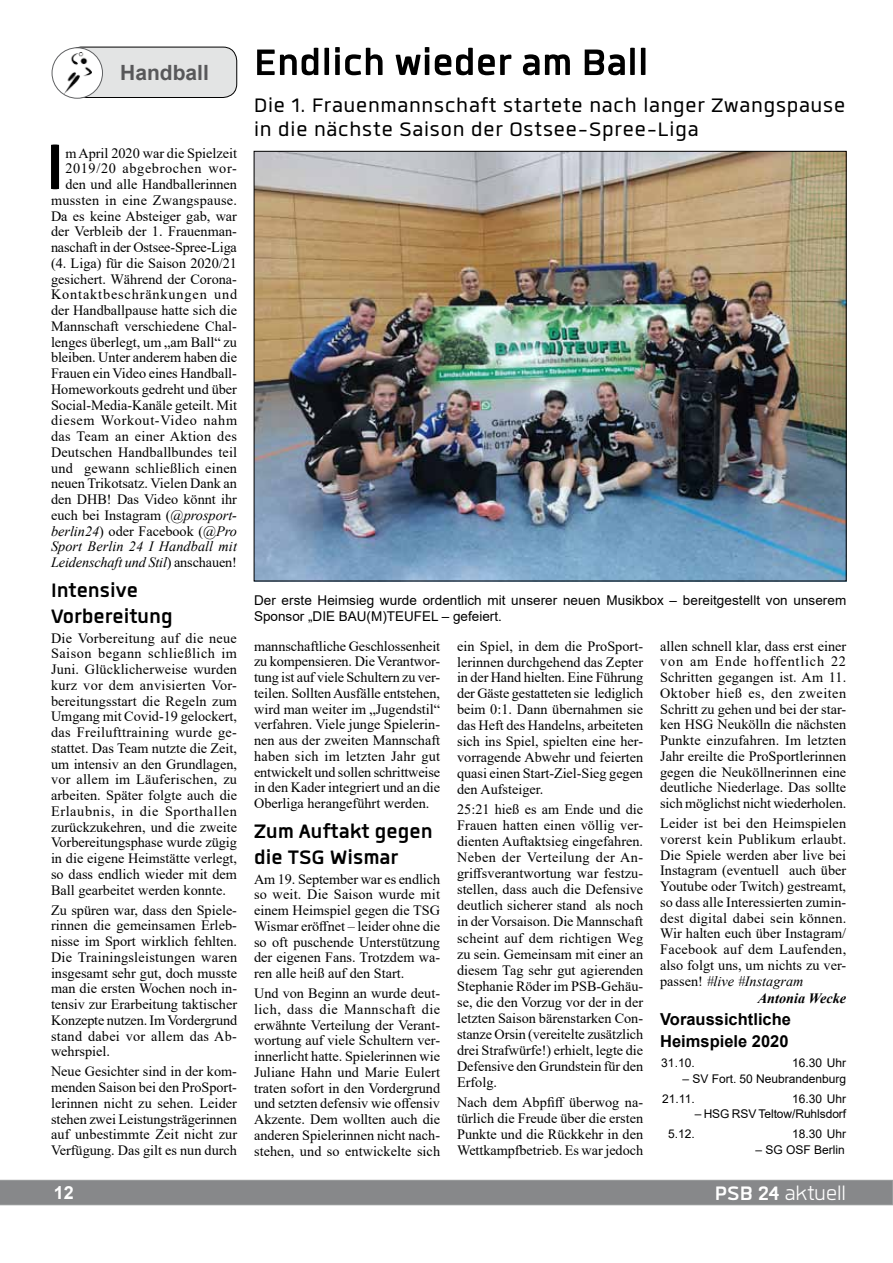
<style>
.page{position:relative;width:893px;height:1263px;background:#fff}
.page>*{position:absolute;margin:0;border:0;box-sizing:border-box;transform-origin:0 0}
.t1{font:700 89.4px "Quan";color:#000}
.t2{font:700 51px "Quan";color:#000}
.t3{font:27px/24px "Quan";letter-spacing:.03em;color:#000}
.t4{font:700 27px/25.5px "Quan";color:#000}
.t5{font:27px "Quan";color:#fff}
.t6{font:700 21px "Arial";color:#58585a}
.t7{font:700 18px "Arial";color:#fff}
.t8{font:700 16.5px/21.6px "Arial";color:#000}
.t9{font:14.25px/15.8px "Times New Roman";color:#000;text-align:justify}
.t10{font:italic 700 14.25px "Times New Roman";color:#000}
.t11{font:13.5px/15.8px "Arial";letter-spacing:.005em;color:#000}
.t12{font:12px/20px "Arial";color:#000}
.s1{font-style:italic}
.s2{font-weight:700}
</style>
<div class="page">
<svg style="left:0;top:1180px;width:893px;height:25px;background:#88898b"></svg>
<img style="left:256px;top:153px;width:589px;height:426px">
<div style="left:67px;top:47px;width:170px;height:50px;background:#e3e4e4;border-radius:14px"></div>
<div style="left:67px;top:47px;width:170px;height:51px;border:1px solid #000;border-radius:14px"></div>
<div style="left:52px;top:48px;width:50px;height:50px;background:#fff;border-radius:50%"></div>
<div style="left:52px;top:47px;width:51px;height:52px;border:1px solid #606163;border-radius:50%"></div>
<img style="left:64px;top:52px;width:27px;height:41px">
<h3 class="t6" style="left:120px;top:58px;width:90px">Handball</h3>
<h1 class="t1" style="left:46px;top:124px;width:20px">I</h1>
<p class="t9" style="left:51px;top:145px;width:188px;text-align:right">m April 2020 war die Spielzeit<br>2019/20 abgebrochen wor&shy;den und alle Handballerinnen mussten in eine Zwangspause.<br>Da es keine Absteiger gab, war der Verbleib der 1. Frauenman&shy;naschaft in der Ostsee-Spree-Liga (4. Liga) für die Saison 2020/21 gesichert. Während der Corona-<br>Kontaktbeschränkungen und der Handballpause hatte sich die<br>Mannschaft verschiedene Chal&shy;lenges überlegt, um „am Ball“ zu bleiben. Unter anderem haben die<br>Frauen ein Video eines Handball-<br>Homeworkouts gedreht und über<br>Social-Media-Kanäle geteilt. Mit diesem Workout-Video nahm das Team an einer Aktion des<br>Deutschen Handballbundes teil und gewann schließlich einen neuen Trikotsatz. Vielen Dank an den DHB! Das Video könnt ihr euch bei Instagram (<span class="s1">@prosport&shy;berlin24</span>) oder Facebook (<span class="s1">@Pro<br>Sport Berlin 24 I Handball mit<br>Leidenschaft und Stil</span>) anschauen!</p>
<h3 class="t4" style="left:51px;top:577px;width:123px">Intensive<br>Vorbereitung</h3>
<p class="t9" style="left:51px;top:629px;width:188px">Die Vorbereitung auf die neue Saison begann schließlich im Juni. Glücklicherweise wurden kurz vor dem anvisierten Vor&shy;bereitungsstart die Regeln zum Umgang mit Covid-19 gelockert, das Freilufttraining wurde ge&shy;stattet. Das Team nutzte die Zeit, um intensiv an den Grundlagen, vor allem im Läuferischen, zu arbeiten. Später folgte auch die Erlaubnis, in die Sporthallen zurückzukehren, und die zweite Vorbereitungsphase wurde zügig in die eigene Heimstätte verlegt, so dass endlich wieder mit dem Ball gearbeitet werden konnte.</p>
<p class="t9" style="left:51px;top:901px;width:188px">Zu spüren war, dass den Spiele&shy;rinnen die gemeinsamen Erleb&shy;nisse im Sport wirklich fehlten.<br>Die Trainingsleistungen waren insgesamt sehr gut, doch musste man die ersten Wochen noch in&shy;tensiv zur Erarbeitung taktischer Konzepte nutzen. Im Vordergrund stand dabei vor allem das Ab&shy;wehrspiel.</p>
<p class="t9" style="left:51px;top:1063px;width:188px">Neue Gesichter sind in der kom&shy;menden Saison bei den ProSport&shy;lerinnen nicht zu sehen. Leider stehen zwei Leistungsträgerinnen auf unbestimmte Zeit nicht zur Verfügung. Das gilt es nun durch</p>
<h2 class="t2" style="left:254px;top:38px;width:396px">Endlich wieder am Ball</h2>
<h3 class="t3" style="left:254px;top:93px;width:593px">Die 1. Frauenmannschaft startete nach langer Zwangspause in die nächste Saison der Ostsee-Spree-Liga</h3>
<p class="t11" style="left:254px;top:592px;width:594px">Der erste Heimsieg wurde ordentlich mit unserer neuen Musikbox – bereitgestellt von unserem<br>Sponsor „DIE BAU(M)TEUFEL – gefeiert.</p>
<p class="t9" style="left:254px;top:637px;width:188px">mannschaftliche Geschlossenheit zu kompensieren. Die Verantwor&shy;tung ist auf viele Schultern zu ver&shy;teilen. Sollten Ausfälle entstehen, wird man weiter im „Jugendstil“ verfahren. Viele junge Spielerin&shy;nen aus der zweiten Mannschaft haben sich im letzten Jahr gut entwickelt und sollen schrittweise in den Kader integriert und an die Oberliga herangeführt werden.</p>
<h3 class="t4" style="left:254px;top:818px;width:180px">Zum Auftakt gegen die TSG Wismar</h3>
<p class="t9" style="left:254px;top:870px;width:188px">Am 19. September war es endlich so weit. Die Saison wurde mit einem Heimspiel gegen die TSG Wismar eröffnet – leider ohne die so oft puschende Unterstützung der eigenen Fans. Trotzdem wa&shy;ren alle heiß auf den Start.</p>
<p class="t9" style="left:254px;top:985px;width:188px">Und von Beginn an wurde deut&shy;lich, dass die Mannschaft die erwähnte Verteilung der Verant&shy;wortung auf viele Schultern ver&shy;innerlicht hatte. Spielerinnen wie Juliane Hahn und Marie Eulert traten sofort in den Vordergrund und setzten defensiv wie offensiv Akzente. Dem wollten auch die anderen Spielerinnen nicht nach&shy;stehen, und so entwickelte sich</p>
<p class="t9" style="left:457px;top:637px;width:188px">ein Spiel, in dem die ProSport&shy;lerinnen durchgehend das Zepter in der Hand hielten. Eine Führung der Gäste gestatteten sie lediglich beim 0:1. Dann übernahmen sie das Heft des Handelns, arbeiteten sich ins Spiel, spielten eine her&shy;vorragende Abwehr und feierten quasi einen Start-Ziel-Sieg gegen den Aufsteiger.</p>
<p class="t9" style="left:457px;top:801px;width:188px">25:21 hieß es am Ende und die Frauen hatten einen völlig ver&shy;dienten Auftaktsieg eingefahren.<br>Neben der Verteilung der An&shy;griffsverantwortung war festzu&shy;stellen, dass auch die Defensive deutlich sicherer stand als noch in der Vorsaison. Die Mannschaft scheint auf dem richtigen Weg zu sein. Gemeinsam mit einer an diesem Tag sehr gut agierenden Stephanie Röder im PSB-Gehäu&shy;se, die den Vorzug vor der in der letzten Saison bärenstarken Con&shy;stanze Orsin (vereitelte zusätzlich drei Strafwürfe!) erhielt, legte die Defensive den Grundstein für den Erfolg.</p>
<p class="t9" style="left:457px;top:1094px;width:188px">Nach dem Abpfiff überwog na&shy;türlich die Freude über die ersten Punkte und die Rückkehr in den Wettkampfbetrieb. Es war jedoch</p>
<p class="t9" style="left:660px;top:637px;width:188px">allen schnell klar, dass erst einer von am Ende hoffentlich 22<br>Schritten gegangen ist. Am 11.<br>Oktober hieß es, den zweiten Schritt zu gehen und bei der star&shy;ken HSG Neukölln die nächsten Punkte einzufahren. Im letzten Jahr ereilte die ProSportlerinnen gegen die Neuköllnerinnen eine deutliche Niederlage. Das sollte sich möglichst nicht wiederholen.</p>
<p class="t9" style="left:660px;top:815px;width:188px">Leider ist bei den Heimspielen vorerst kein Publikum erlaubt.<br>Die Spiele werden aber live bei Instagram (eventuell auch über Youtube oder Twitch) gestreamt, so dass alle Interessierten zumin&shy;dest digital dabei sein können.<br>Wir halten euch über Instagram/ Facebook auf dem Laufenden, also folgt uns, um nichts zu ver&shy;passen! <span class="s1">#live #Instagram</span></p>
<p class="t10" style="left:758px;top:988px;width:90px">Antonia Wecke</p>
<p class="t8" style="left:660px;top:1009px;width:132px">Voraussichtliche<br>Heimspiele 2020</p>
<p class="t12" style="left:661px;top:1052px;width:35px">31.10.</p>
<p class="t12" style="left:792px;top:1052px;width:56px">16.30 Uhr</p>
<p class="t12" style="left:662px;top:1068px;width:185px;text-indent:20px">– SV Fort. 50 Neubrandenburg<br>21.11.</p>
<p class="t12" style="left:792px;top:1088px;width:56px">16.30 Uhr</p>
<p class="t12" style="left:695px;top:1104px;width:153px">– HSG RSV Teltow/Ruhlsdorf</p>
<p class="t12" style="left:668px;top:1124px;width:28px">5.12.</p>
<p class="t12" style="left:792px;top:1124px;width:56px">18.30 Uhr</p>
<p class="t12" style="left:755px;top:1140px;width:91px">– SG OSF Berlin</p>
<p class="t7" style="left:51px;top:1180px;width:24px">1212</p>
<h3 class="t5" style="left:715px;top:1181px;width:133px"><span class="s2">PSB 24</span> aktuell</h3>
</div>
